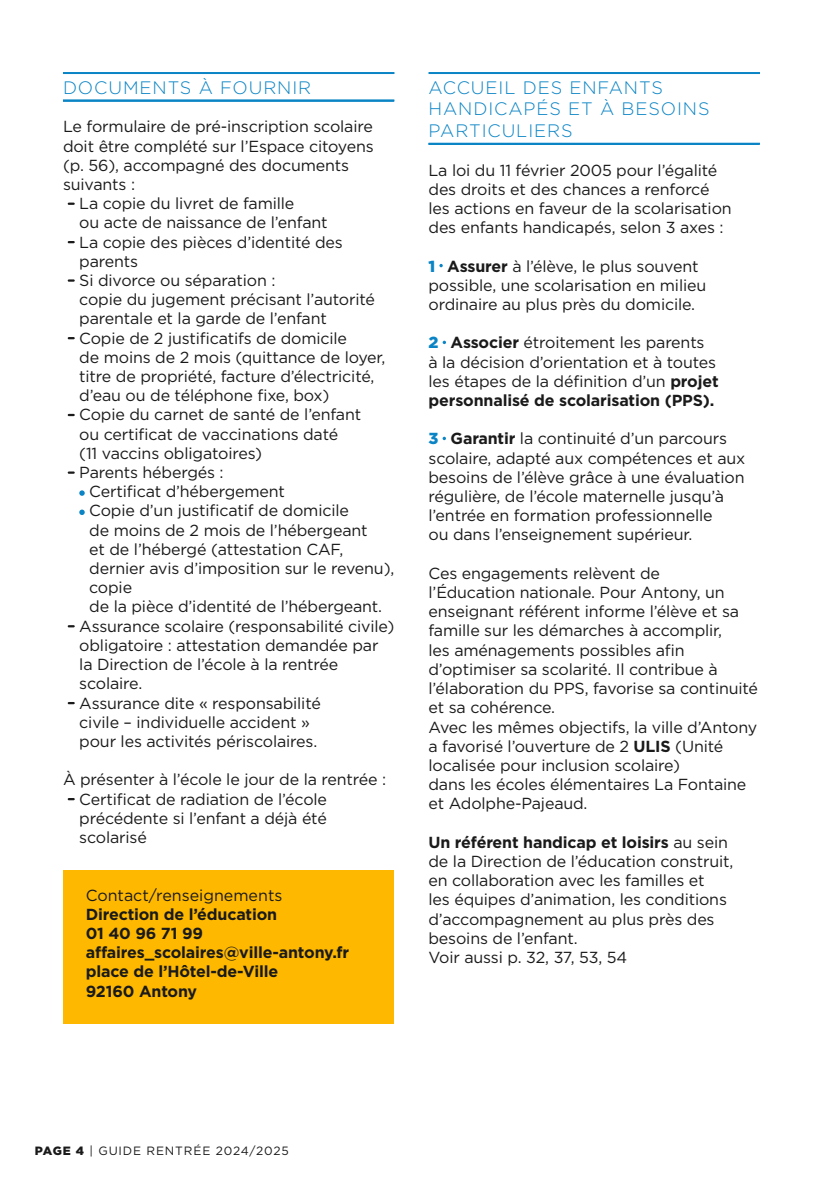
<style>
.page{position:relative;width:823px;height:1191px;background:#fff}
.page>*{position:absolute;margin:0;border:0;box-sizing:border-box;transform-origin:0 0}
.t1{font:300 18px/21.6px "Gotham";letter-spacing:.05em;color:#0a84c5}
.t2{font:16px/19.2px "Gotham";letter-spacing:-.01em;color:#191a19}
.t3{font:700 16px/19.2px "Gotham";letter-spacing:-.01em;color:#191a19}
.t4{font:12px "Gotham";letter-spacing:.07em;color:#191a19}
.s1{font-weight:900;color:#0a84c5}
.s2{font-weight:700}
.s3{font-weight:900}
</style>
<div class="page">
<hr style="left:822px;top:0;width:1px;height:1191px;background:#1d267f">
<div style="left:63px;top:870px;width:330px;height:153px;background:#ffb800"></div>
<hr style="left:63px;top:72px;width:331px;height:2px;background:#0a84c5">
<hr style="left:63px;top:100px;width:331px;height:2px;background:#0a84c5">
<svg style="left:69px;top:279px;width:5px;height:3px"></svg>
<svg style="left:69px;top:471px;width:5px;height:3px"></svg>
<svg style="left:79px;top:490px;width:6px;height:6px"></svg>
<svg style="left:79px;top:509px;width:6px;height:6px"></svg>
<hr style="left:428px;top:72px;width:331px;height:2px;background:#0a84c5">
<hr style="left:428px;top:143px;width:331px;height:2px;background:#0a84c5">
<svg style="left:442px;top:341px;width:4px;height:3px"></svg>
<p class="t1" style="left:63px;top:76px;width:249px">DOCUMENTS À FOURNIR</p>
<p class="t2" style="left:63px;top:117px;width:311px">Le formulaire de pré-inscription scolaire</p>
<p class="t2" style="left:63px;top:136px;width:312px">doit être complété sur l’Espace citoyens</p>
<p class="t2" style="left:63px;top:155px;width:287px">(p. 56), accompagné des documents</p>
<p class="t2" style="left:63px;top:174px;width:74px">suivants :</p>
<p class="t2" style="left:79px;top:193px;width:216px">La copie du livret de famille</p>
<p class="t2" style="left:79px;top:213px;width:250px">ou acte de naissance de l’enfant</p>
<p class="t2" style="left:79px;top:232px;width:265px">La copie des pièces d’identité des</p>
<p class="t2" style="left:79px;top:251px;width:60px">parents</p>
<p class="t2" style="left:79px;top:270px;width:197px">Si divorce ou séparation :</p>
<p class="t2" style="left:79px;top:289px;width:297px">copie du jugement précisant l’autorité</p>
<p class="t2" style="left:79px;top:309px;width:249px">parentale et la garde de l’enfant</p>
<p class="t2" style="left:79px;top:328px;width:269px">Copie de 2 justificatifs de domicile</p>
<p class="t2" style="left:79px;top:347px;width:307px">de moins de 2 mois (quittance de loyer,</p>
<p class="t2" style="left:79px;top:366px;width:296px">titre de propriété, facture d’électricité,</p>
<p class="t2" style="left:79px;top:385px;width:251px">d’eau ou de téléphone fixe, box)</p>
<p class="t2" style="left:79px;top:405px;width:283px">Copie du carnet de santé de l’enfant</p>
<p class="t2" style="left:79px;top:424px;width:260px">ou certificat de vaccinations daté</p>
<p class="t2" style="left:79px;top:443px;width:184px">(11 vaccins obligatoires)</p>
<p class="t2" style="left:79px;top:462px;width:146px">Parents hébergés :</p>
<p class="t2" style="left:89px;top:481px;width:197px">Certificat d’hébergement</p>
<p class="t2" style="left:89px;top:501px;width:261px">Copie d’un justificatif de domicile</p>
<p class="t2" style="left:89px;top:520px;width:280px">de moins de 2 mois de l’hébergeant</p>
<p class="t2" style="left:89px;top:539px;width:255px">et de l’hébergé (attestation CAF,</p>
<p class="t2" style="left:89px;top:558px;width:306px">dernier avis d’imposition sur le revenu),</p>
<p class="t2" style="left:89px;top:577px;width:44px">copie</p>
<p class="t2" style="left:89px;top:597px;width:294px">de la pièce d’identité de l’hébergeant.</p>
<p class="t2" style="left:79px;top:616px;width:316px">Assurance scolaire (responsabilité civile)</p>
<p class="t2" style="left:79px;top:635px;width:300px">obligatoire : attestation demandée par</p>
<p class="t2" style="left:79px;top:654px;width:260px">la Direction de l’école à la rentrée</p>
<p class="t2" style="left:79px;top:673px;width:64px">scolaire.</p>
<p class="t2" style="left:79px;top:693px;width:243px">Assurance dite « responsabilité</p>
<p class="t2" style="left:79px;top:712px;width:232px">civile – individuelle accident »</p>
<p class="t2" style="left:79px;top:731px;width:239px">pour les activités périscolaires.</p>
<p class="t2" style="left:79px;top:769px;width:308px;text-indent:-16px">À présenter à l’école le jour de la rentrée :<br>Certificat de radiation de l’école précédente si l’enfant a déjà été scolarisé</p>
<p class="t2" style="left:86px;top:885px;width:198px">Contact/renseignements</p>
<p class="t3" style="left:86px;top:904px;width:265px">Direction de l’éducation<br>01 40 96 71 99 affaires_scolaires@ville-antony.fr place de l’Hôtel-de-Ville<br>92160 Antony</p>
<p class="t1" style="left:428px;top:76px;width:282px">ACCUEIL DES ENFANTS<br>HANDICAPÉS ET À BESOINS<br>PARTICULIERS</p>
<p class="t2" style="left:428px;top:160px;width:304px">La loi du 11 février 2005 pour l’égalité des droits et des chances a renforcé les actions en faveur de la scolarisation des enfants handicapés, selon 3 axes :</p>
<p class="t2" style="left:428px;top:256px;width:279px"><span class="s1">1</span> <span class="s2">Assurer</span> à l’élève, le plus souvent possible, une scolarisation en milieu ordinaire au plus près du domicile.</p>
<p class="t2" style="left:428px;top:333px;width:291px"><span class="s1">2</span> <span class="s2">Associer</span> étroitement les parents<br>à la décision d’orientation et à toutes les étapes de la définition d’un <span class="s2">projet personnalisé de scolarisation (PPS).</span></p>
<p class="t2" style="left:428px;top:429px;width:318px"><span class="s1">3</span> <span class="s2">Garantir</span> la continuité d’un parcours scolaire, adapté aux compétences et aux besoins de l’élève grâce à une évaluation régulière, de l’école maternelle jusqu’à l’entrée en formation professionnelle<br>ou dans l’enseignement supérieur.</p>
<p class="t2" style="left:428px;top:563px;width:331px">Ces engagements relèvent de<br>l’Éducation nationale. Pour Antony, un enseignant référent informe l’élève et sa famille sur les démarches à accomplir,<br>les aménagements possibles afin d’optimiser sa scolarité. Il contribue à l’élaboration du PPS, favorise sa continuité et sa cohérence.<br>Avec les mêmes objectifs, la ville d’Antony a favorisé l’ouverture de 2 <span class="s2">ULIS</span> (Unité localisée pour inclusion scolaire)<br>dans les écoles élémentaires La Fontaine et Adolphe-Pajeaud.</p>
<p class="t2" style="left:428px;top:832px;width:306px"><span class="s2">Un référent handicap et loisirs</span> au sein de la Direction de l’éducation construit, en collaboration avec les familles et<br>les équipes d’animation, les conditions d’accompagnement au plus près des besoins de l’enfant.<br>Voir aussi p. 32, 37, 53, 54</p>
<p class="t4" style="left:35px;top:1142px;width:255px"><span class="s3">PAGE 4</span> | GUIDE RENTRÉE 2024/2025</p>
</div>
